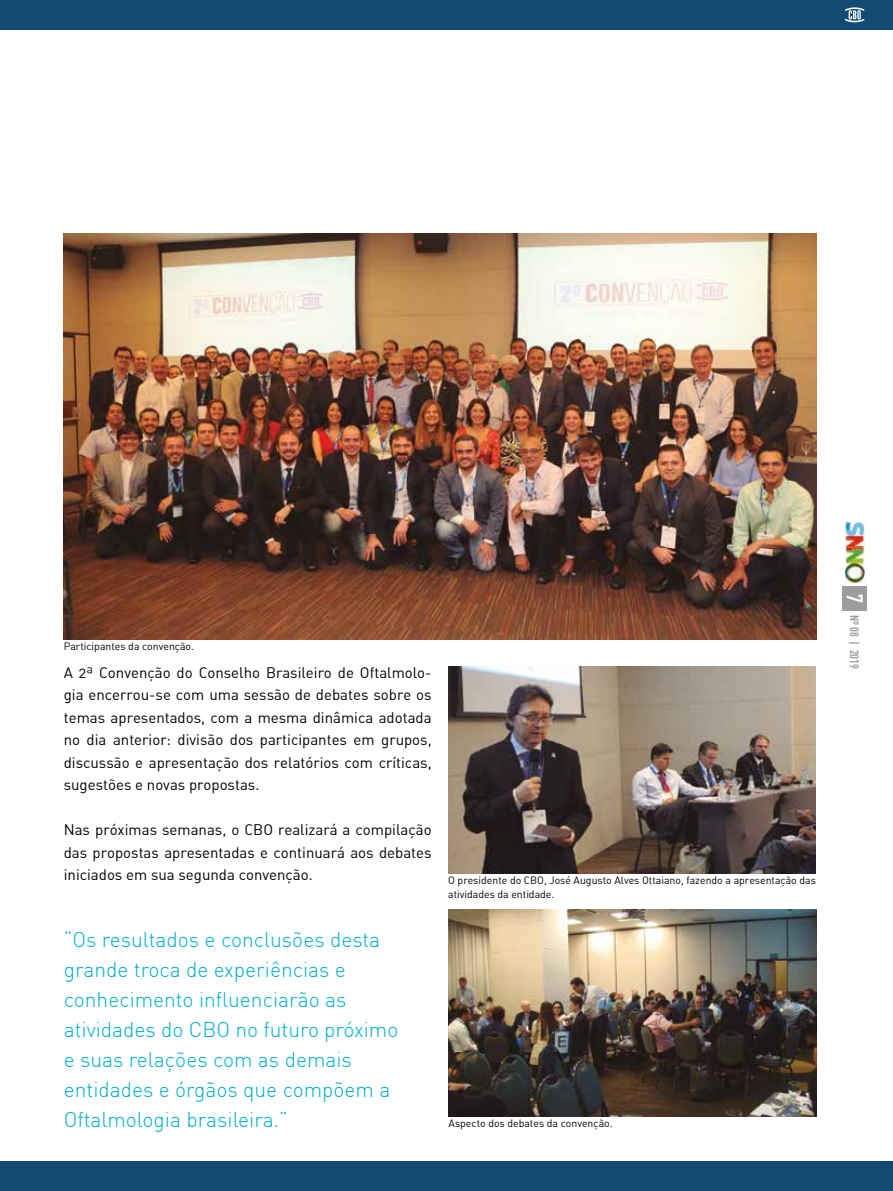
<style>
.page{position:relative;width:893px;height:1191px;background:#fff}
.page>*{position:absolute;margin:0;border:0;box-sizing:border-box;transform-origin:0 0}
.t1{font:700 22.5px "DIN Cond";color:#fff}
.t2{font:300 21px/30px "DIN";color:#00afcb}
.t3{font:15px/22.5px "DIN Alternate";color:#000;text-align:justify}
.t4{font:700 12px "DIN Cond";color:#9d9d9c}
.t5{font:10.5px/13.5px "DIN Alternate";color:#000}
</style>
<div class="page">
<div style="left:842px;top:586px;width:25px;height:25px;background:#9d9d9c"></div>
<img style="left:845px;top:522px;width:19px;height:60px">
<div style="left:0;top:0;width:893px;height:30px;background:#124a73"></div>
<div style="left:0;top:1161px;width:893px;height:30px;background:#124a73"></div>
<svg style="left:845px;top:7px;width:19px;height:15px"></svg>
<img style="left:64px;top:233px;width:752px;height:406px">
<img style="left:449px;top:909px;width:367px;height:207px">
<img style="left:448px;top:666px;width:368px;height:207px">
<p class="t5" style="left:64px;top:639px;width:132px">Participantes da convenção.</p>
<p class="t3" style="left:64px;top:660px;width:369px">A 2ª Convenção do Conselho Brasileiro de Oftalmolo&shy;gia encerrou-se com uma sessão de debates sobre os temas apresentados, com a mesma dinâmica adotada no dia anterior: divisão dos participantes em grupos, discussão e apresentação dos relatórios com críticas, sugestões e novas propostas.</p>
<p class="t3" style="left:64px;top:818px;width:369px">Nas próximas semanas, o CBO realizará a compilação das propostas apresentadas e continuará aos debates iniciados em sua segunda convenção.</p>
<h2 class="t2" style="left:64px;top:924px;width:336px">“Os resultados e conclusões desta grande troca de experiências e conhecimento influenciarão as atividades do CBO no futuro próximo e suas relações com as demais entidades e órgãos que compõem a<br>Oftalmologia brasileira.”</h2>
<p class="t5" style="left:448px;top:873px;width:369px">O presidente do CBO, José Augusto Alves Ottaiano, fazendo a apresentação das atividades da entidade.</p>
<p class="t5" style="left:449px;top:1116px;width:165px">Aspecto dos debates da convenção.</p>
<h1 class="t1" style="left:868px;top:594px;width:11px;rotate:90deg">7</h1>
<p class="t4" style="left:862px;top:615px;width:55px;rotate:90deg">Nº 08 | 2019</p>
</div>
